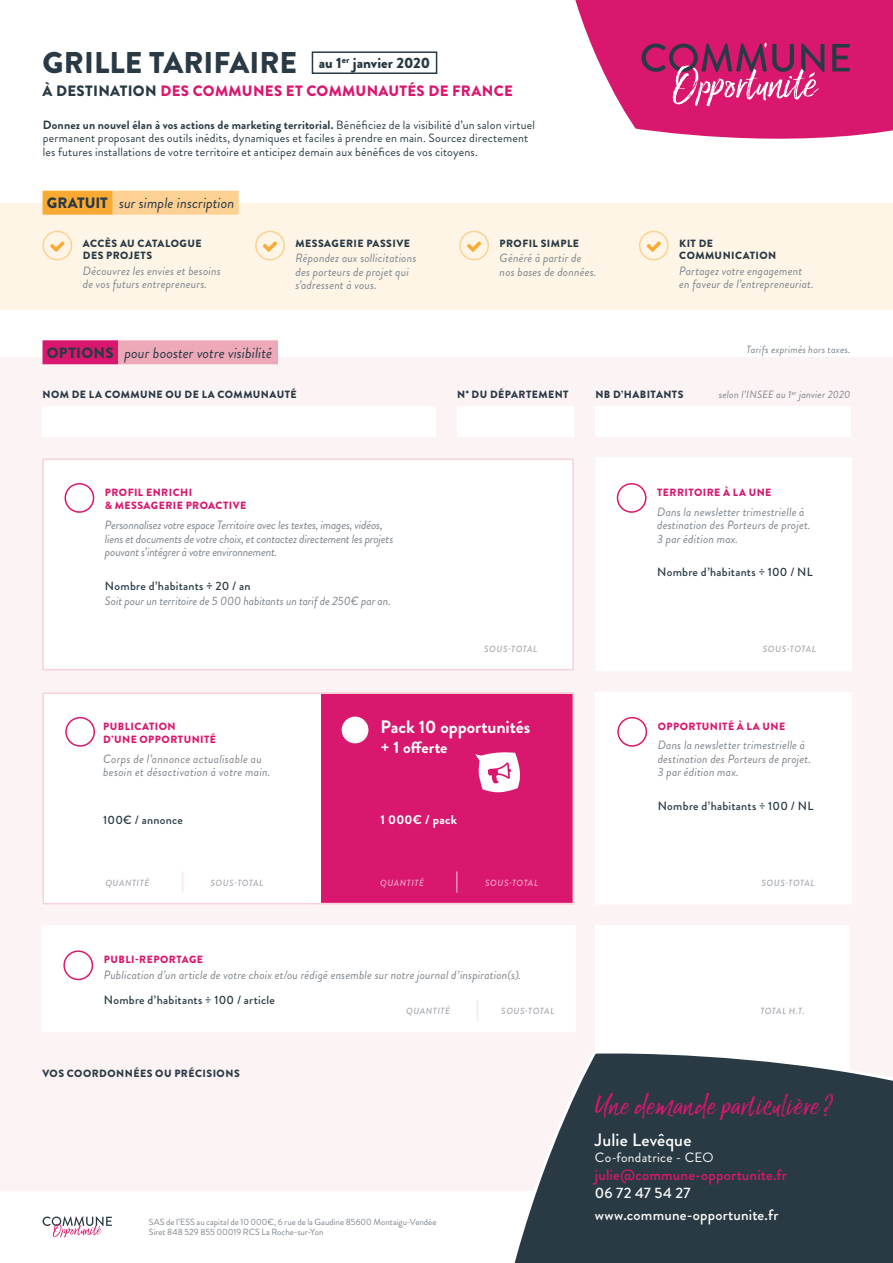
<style>
.page{position:relative;width:893px;height:1263px;background:#fff}
.page>*{position:absolute;margin:0;border:0;box-sizing:border-box;transform-origin:0 0}
.t1{font:33px "Lucky Fellas";letter-spacing:.025em;color:#d9176e}
.t2{font:900 30px "Brandon Grotesque";color:#293a44}
.t3{font:700 18px "Brandon Grotesque";letter-spacing:-.005em;color:#fff}
.t4{font:500 18px "Brandon Grotesque";letter-spacing:.005em;color:#fff}
.t5{font:700 16.5px "Brandon Grotesque";color:#fff}
.t6{font:italic 15px "Brandon Grotesque";color:#293a44}
.t7{font:900 15px "Brandon Grotesque";letter-spacing:.02em;color:#d9176e}
.t8{font:500 15px/22.2px "Brandon Grotesque";letter-spacing:.015em;color:#fff}
.t9{font:500 15px "Brandon Grotesque";letter-spacing:.01em;color:#d9176e}
.t10{font:900 15px "Brandon Grotesque";color:#293a44}
.t11{font:900 15px "Brandon Grotesque";letter-spacing:.02em;color:#293a44}
.t12{font:13.5px "Brandon Grotesque";letter-spacing:.015em;color:#fff}
.t13{font:700 12.75px "Brandon Grotesque";letter-spacing:.015em;color:#fff}
.t14{font:italic 12px/13.5px "Brandon Grotesque";letter-spacing:.01em;color:#7d858c}
.t15{font:12px/13.5px "Brandon Grotesque";letter-spacing:.015em;color:#293a44}
.t16{font:italic 12px/13.5px "Brandon Grotesque";letter-spacing:-.015em;color:#7d858c}
.t17{font:500 12px "Brandon Grotesque";letter-spacing:.02em;color:#293a44}
.t18{font:900 10.5px/12.6px "Brandon Grotesque";letter-spacing:.045em;color:#293a44}
.t19{font:900 10.5px/13.5px "Brandon Grotesque";letter-spacing:.045em;color:#d9176e}
.t20{font:italic 10.5px "Brandon Grotesque";letter-spacing:.015em;color:#7d858c}
.t21{font:9px/10.8px "Brandon Grotesque";color:#7d858c}
.t22{font:italic 500 9px "Brandon Grotesque";letter-spacing:.06em;color:#a8acb1}
.t23{font:italic 500 9px "Brandon Grotesque";letter-spacing:.06em;color:#fff}
.s1{color:#293a44}
.s2{font-weight:700}
.s3{font-weight:500;font-style:normal;color:#293a44}
.s4{font-weight:700;font-style:normal;color:#293a44}
</style>
<div class="page">
<div style="left:0;top:357px;width:893px;height:834px;background:#fcf3f5"></div>
<div style="left:0;top:203px;width:893px;height:106px;background:#fef5e7"></div>
<div style="left:43px;top:406px;width:393px;height:30px;background:#fff"></div>
<div style="left:457px;top:406px;width:117px;height:30px;background:#fff"></div>
<div style="left:595px;top:406px;width:255px;height:30px;background:#fff"></div>
<div style="left:595px;top:457px;width:257px;height:214px;background:#fff"></div>
<div style="left:42px;top:459px;width:532px;height:211px;background:#fff;border:2px solid #f6d2da"></div>
<div style="left:41px;top:925px;width:535px;height:107px;background:#fff"></div>
<div style="left:43px;top:692px;width:531px;height:212px;background:#fff;border:2px solid #f6d2da"></div>
<div style="left:595px;top:925px;width:254px;height:166px;background:#fff"></div>
<svg style="left:514px;top:1048px;width:379px;height:215px;background:#49565f"></svg>
<div style="left:319px;top:692px;width:255px;height:212px;background:#d9176e;border:2px solid #f6d2da"></div>
<div style="left:308px;top:694px;width:12px;height:209px;background:#fff"></div>
<svg style="left:575px;top:0;width:318px;height:139px;background:#de3a84"></svg>
<svg style="left:832px;top:44px;width:18px;height:27px"></svg>
<svg style="left:641px;top:43px;width:183px;height:63px;background:#c13577"></svg>
<div style="left:43px;top:231px;width:29px;height:29px;border:2px solid #fdd194;border-radius:50%"></div>
<svg style="left:50px;top:241px;width:15px;height:11px"></svg>
<div style="left:255px;top:231px;width:30px;height:29px;border:2px solid #fdd194;border-radius:50%"></div>
<svg style="left:263px;top:241px;width:14px;height:11px"></svg>
<div style="left:639px;top:231px;width:30px;height:29px;border:2px solid #fdd194;border-radius:50%"></div>
<svg style="left:647px;top:241px;width:14px;height:11px"></svg>
<div style="left:113px;top:191px;width:126px;height:24px;background:#fdd194"></div>
<div style="left:118px;top:340px;width:160px;height:24px;background:#eea9b9"></div>
<div style="left:43px;top:191px;width:70px;height:24px;background:#faaa32"></div>
<div style="left:43px;top:340px;width:75px;height:24px;background:#d9176e"></div>
<div style="left:459px;top:231px;width:30px;height:29px;border:2px solid #fdd194;border-radius:50%"></div>
<svg style="left:467px;top:241px;width:14px;height:11px"></svg>
<div style="left:65px;top:483px;width:29px;height:30px;border:2px solid #d9176e;border-radius:50%"></div>
<div style="left:63px;top:950px;width:30px;height:30px;border:2px solid #d9176e;border-radius:50%"></div>
<div style="left:65px;top:717px;width:30px;height:30px;border:2px solid #d9176e;border-radius:50%"></div>
<div style="left:595px;top:692px;width:257px;height:213px;background:#fff"></div>
<div style="left:617px;top:717px;width:30px;height:30px;border:2px solid #d9176e;border-radius:50%"></div>
<div style="left:617px;top:483px;width:29px;height:30px;border:2px solid #d9176e;border-radius:50%"></div>
<div style="left:312px;top:51px;width:125px;height:23px;border:2px solid #293a44"></div>
<svg style="left:43px;top:1216px;width:69px;height:21px"></svg>
<svg style="left:182px;top:871px;width:1px;height:22px"></svg>
<svg style="left:477px;top:1000px;width:1px;height:22px"></svg>
<div style="left:341px;top:716px;width:28px;height:28px;background:#fff;border-radius:50%"></div>
<div style="left:340px;top:715px;width:30px;height:30px;border:2px solid #d9176e;border-radius:50%"></div>
<svg style="left:475px;top:752px;width:45px;height:40px"></svg>
<hr style="left:456px;top:871px;width:2px;height:22px;background:#fff">
<h2 class="t2" style="left:43px;top:42px;width:256px">GRILLE TARIFAIRE</h2>
<p class="t7" style="left:43px;top:80px;width:472px"><span class="s1">À DESTINATION</span> DES COMMUNES ET COMMUNAUTÉS DE FRANCE</p>
<p class="t10" style="left:319px;top:52px;width:113px">au 1<sup>er</sup> janvier 2020</p>
<p class="t15" style="left:43px;top:118px;width:494px"><span class="s2">Donnez un nouvel élan à vos actions de marketing territorial.</span> Bénéficiez de la visibilité d’un salon virtuel permanent proposant des outils inédits, dynamiques et faciles à prendre en main. Sourcez directement les futures installations de votre territoire et anticipez demain aux bénéfices de vos citoyens.</p>
<p class="t10" style="left:47px;top:192px;width:63px">GRATUIT</p>
<p class="t6" style="left:119px;top:193px;width:117px">sur simple inscription</p>
<p class="t18" style="left:83px;top:237px;width:120px">ACCÈS AU CATALOGUE<br>DES PROJETS</p>
<p class="t14" style="left:83px;top:264px;width:139px">Découvrez les envies et besoins de vos futurs entrepreneurs.</p>
<p class="t18" style="left:296px;top:237px;width:116px">MESSAGERIE PASSIVE</p>
<p class="t14" style="left:296px;top:251px;width:122px">Répondez aux sollicitations des porteurs de projet qui s’adressent à vous.</p>
<p class="t18" style="left:500px;top:237px;width:81px">PROFIL SIMPLE</p>
<p class="t14" style="left:500px;top:251px;width:98px">Généré à partir de nos bases de données.</p>
<p class="t18" style="left:679px;top:237px;width:99px">KIT DE<br>COMMUNICATION</p>
<p class="t14" style="left:679px;top:264px;width:136px">Partagez votre engagement en faveur de l’entrepreneuriat.</p>
<p class="t11" style="left:47px;top:342px;width:68px">OPTIONS</p>
<p class="t20" style="left:747px;top:342px;width:105px">Tarifs exprimés hors taxes.</p>
<p class="t18" style="left:43px;top:389px;width:256px">NOM DE LA COMMUNE OU DE LA COMMUNAUTÉ</p>
<p class="t18" style="left:457px;top:389px;width:113px">N° DU DÉPARTEMENT</p>
<p class="t6" style="left:124px;top:342px;width:149px">pour booster votre visibilité</p>
<p class="t18" style="left:595px;top:389px;width:90px">NB D’HABITANTS</p>
<p class="t20" style="left:719px;top:388px;width:133px">selon l’INSEE au 1<sup>er</sup> janvier 2020</p>
<p class="t19" style="left:105px;top:485px;width:143px">PROFIL ENRICHI<br>&amp; MESSAGERIE PROACTIVE</p>
<p class="t16" style="left:105px;top:518px;width:290px">Personnalisez votre espace Territoire avec les textes, images, vidéos, liens et documents de votre choix, et contactez directement les projets pouvant s’intégrer à votre environnement.</p>
<p class="t14" style="left:105px;top:578px;width:287px;line-height:15.6px"><span class="s3">Nombre d’habitants</span> <span class="s4">÷</span> <span class="s3">20 / an<br></span>Soit pour un territoire de 5 000 habitants un tarif de 250€ par an.</p>
<p class="t19" style="left:657px;top:485px;width:116px">TERRITOIRE À LA UNE</p>
<p class="t14" style="left:657px;top:505px;width:155px">Dans la newsletter trimestrielle à destination des Porteurs de projet.<br>3 par édition max.</p>
<p class="t17" style="left:657px;top:564px;width:157px">Nombre d’habitants ÷ 100 / NL</p>
<p class="t22" style="left:484px;top:643px;width:54px">SOUS-TOTAL</p>
<p class="t22" style="left:763px;top:643px;width:54px">SOUS-TOTAL</p>
<p class="t19" style="left:103px;top:719px;width:114px">PUBLICATION<br>D’UNE OPPORTUNITÉ</p>
<p class="t14" style="left:103px;top:752px;width:169px">Corps de l’annonce actualisable au besoin et désactivation à votre main.</p>
<p class="t17" style="left:103px;top:811px;width:81px">100€ / annonce</p>
<h3 class="t3" style="left:381px;top:714px;width:151px">Pack 10 opportunités</h3>
<h3 class="t5" style="left:381px;top:736px;width:69px">+ 1 offerte</h3>
<p class="t13" style="left:381px;top:811px;width:78px">1 000€ / pack</p>
<p class="t19" style="left:658px;top:719px;width:129px">OPPORTUNITÉ À LA UNE</p>
<p class="t14" style="left:658px;top:739px;width:155px">Dans la newsletter trimestrielle à destination des Porteurs de projet.<br>3 par édition max.</p>
<p class="t17" style="left:658px;top:797px;width:157px">Nombre d’habitants ÷ 100 / NL</p>
<p class="t22" style="left:105px;top:877px;width:45px">QUANTITÉ</p>
<p class="t22" style="left:210px;top:877px;width:54px">SOUS-TOTAL</p>
<p class="t22" style="left:762px;top:877px;width:54px">SOUS-TOTAL</p>
<p class="t23" style="left:380px;top:877px;width:45px">QUANTITÉ</p>
<p class="t23" style="left:485px;top:877px;width:54px">SOUS-TOTAL</p>
<p class="t19" style="left:104px;top:953px;width:101px">PUBLI-REPORTAGE</p>
<p class="t14" style="left:104px;top:968px;width:419px">Publication d’un article de votre choix et/ou rédigé ensemble sur notre journal d’inspiration(s).</p>
<p class="t17" style="left:104px;top:991px;width:173px">Nombre d’habitants ÷ 100 / article</p>
<p class="t22" style="left:406px;top:1005px;width:45px">QUANTITÉ</p>
<p class="t22" style="left:501px;top:1005px;width:54px">SOUS-TOTAL</p>
<p class="t18" style="left:42px;top:1067px;width:199px">VOS COORDONNÉES OU PRÉCISIONS</p>
<p class="t21" style="left:149px;top:1216px;width:289px">SAS de l’ESS au capital de 10 000€, 6 rue de la Gaudine 85600 Montaigu-Vendée<br>Siret 848 529 855 00019 RCS La Roche-sur-Yon</p>
<p class="t22" style="left:760px;top:1005px;width:46px">TOTAL H.T.</p>
<h1 class="t1" style="left:595px;top:1087px;width:240px">Une demande particulière ?</h1>
<h3 class="t4" style="left:595px;top:1127px;width:98px">Julie Levêque</h3>
<p class="t12" style="left:595px;top:1148px;width:120px">Co-fondatrice - CEO</p>
<p class="t9" style="left:595px;top:1165px;width:193px">julie@commune-opportunite.fr</p>
<p class="t8" style="left:595px;top:1182px;width:185px">06 72 47 54 27 www.commune-opportunite.fr</p>
</div>
